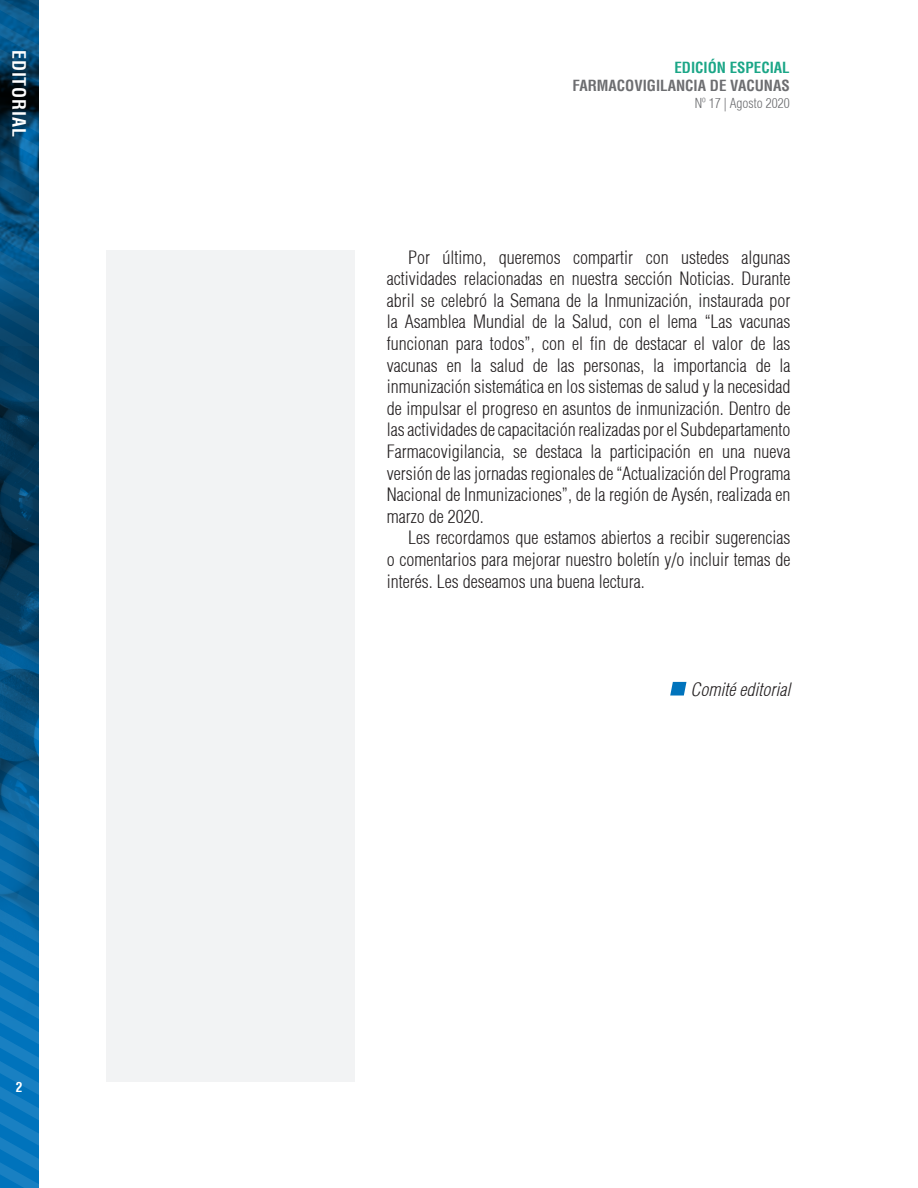
<style>
.page{position:relative;width:918px;height:1188px;background:#fff}
.page>*{position:absolute;margin:0;border:0;box-sizing:border-box;transform-origin:0 0}
.t1{font:300 condensed 18px/21.6px "Helvetica";color:#231f20;text-align:justify}
.t2{font:italic 300 condensed 18px "Helvetica";color:#231f20}
.t3{font:700 condensed 18px "Helvetica";letter-spacing:.05em;color:#fff}
.t4{font:700 condensed 15px "Helvetica";color:#6c6d70}
.t5{font:700 condensed 15px "Helvetica";color:#1ba687}
.t6{font:300 condensed 13.5px "Helvetica";color:#6c6d70}
.t7{font:700 condensed 13.5px "Helvetica";color:#fff}
</style>
<div class="page">
<svg style="left:0;top:0;width:39px;height:1188px;background:#085484"></svg>
<svg style="left:670px;top:682px;width:16px;height:14px"></svg>
<div style="left:106px;top:250px;width:248px;height:832px;background:#f2f3f4"></div>
<p class="t3" style="left:30px;top:50px;width:89px;rotate:90deg">EDITORIAL</p>
<p class="t7" style="left:16px;top:1078px;width:8px">2</p>
<p class="t5" style="left:674px;top:58px;width:117px">EDICIÓN ESPECIAL</p>
<p class="t4" style="left:572px;top:76px;width:219px">FARMACOVIGILANCIA DE VACUNAS</p>
<p class="t6" style="left:695px;top:94px;width:97px">Nº 17 | Agosto 2020</p>
<p class="t1" style="left:387px;top:246px;width:405px;text-indent:21px">Por último, queremos compartir con ustedes algunas actividades relacionadas en nuestra sección Noticias. Durante abril se celebró la Semana de la Inmunización, instaurada por la Asamblea Mundial de la Salud, con el lema “Las vacunas funcionan para todos”, con el fin de destacar el valor de las vacunas en la salud de las personas, la importancia de la inmunización sistemática en los sistemas de salud y la necesidad de impulsar el progreso en asuntos de inmunización. Dentro de las actividades de capacitación realizadas por el Subdepartamento Farmacovigilancia, se destaca la participación en una nueva versión de las jornadas regionales de “Actualización del Programa Nacional de Inmunizaciones”, de la región de Aysén, realizada en marzo de 2020.</p>
<p class="t1" style="left:387px;top:527px;width:405px;text-indent:21px">Les recordamos que estamos abiertos a recibir sugerencias o comentarios para mejorar nuestro boletín y/o incluir temas de interés. Les deseamos una buena lectura.</p>
<p class="t2" style="left:690px;top:678px;width:101px">Comité editorial</p>
</div>
